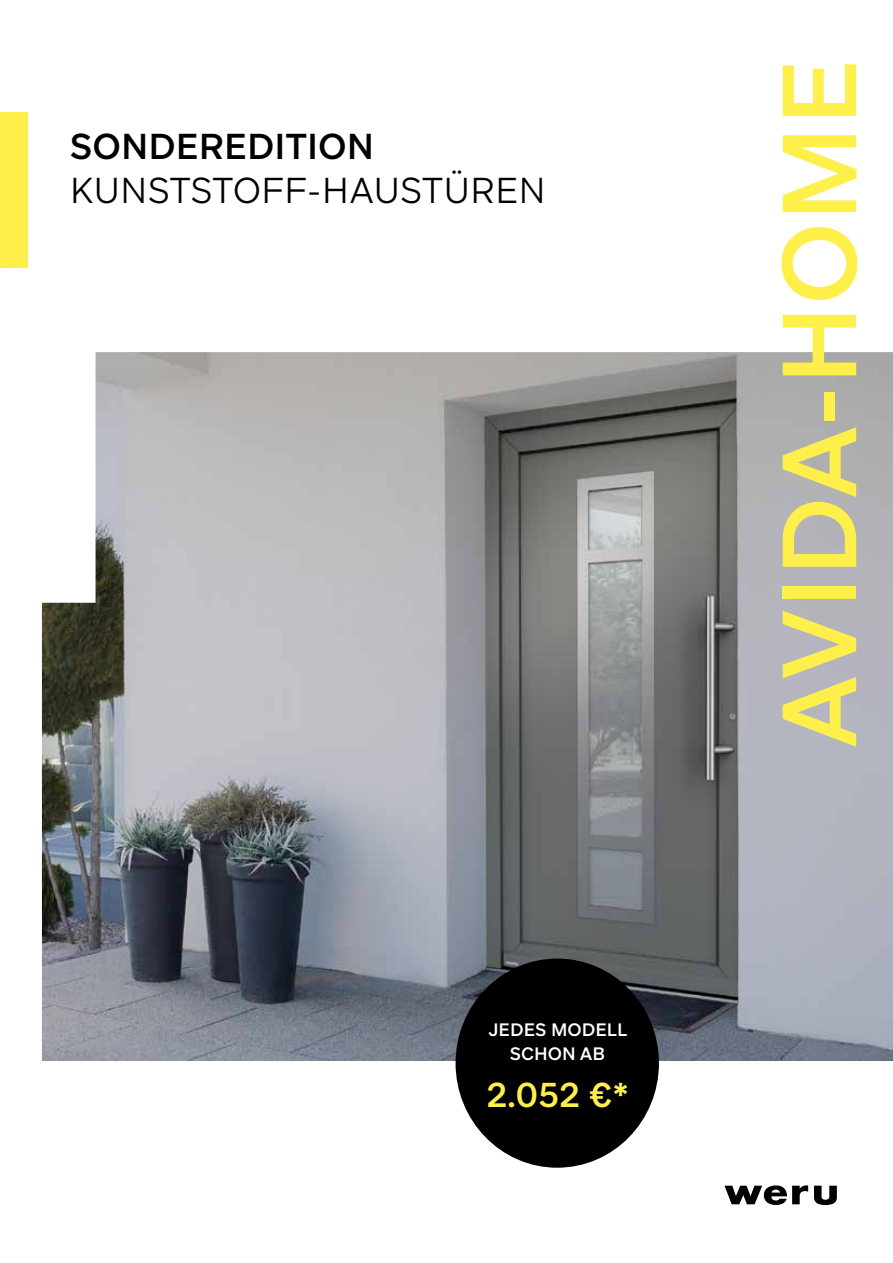
<style>
.page{position:relative;width:893px;height:1263px;background:#fff}
.page>*{position:absolute;margin:0;border:0;box-sizing:border-box;transform-origin:0 0}
.t1{font:500 105px "Aribau Grotesk";color:#ffef4a}
.t2{font:300 36px "Aribau Grotesk";color:#000}
.t3{font:500 36px "Aribau Grotesk";color:#000}
.t4{font:500 34.5px "Aribau Grotesk";color:#ffef4a}
.t5{font:500 18px/24px "Aribau Grotesk";color:#fff;text-align:center}
</style>
<div class="page">
<img style="left:42px;top:352px;width:851px;height:709px">
<div style="left:0;top:112px;width:27px;height:156px;background:#ffef4a"></div>
<div style="left:456px;top:958px;width:203px;height:210px;background:#000;border-radius:50%"></div>
<svg style="left:724px;top:1185px;width:113px;height:20px"></svg>
<p class="t3" style="left:70px;top:124px;width:306px">SONDEREDITION</p>
<p class="t2" style="left:70px;top:168px;width:477px">KUNSTSTOFF-HAUSTÜREN</p>
<p class="t5" style="left:488px;top:1017px;width:140px">JEDES MODELL<br>SCHON AB</p>
<p class="t4" style="left:486px;top:1073px;width:144px">2.052 €*</p>
<h1 class="t1" style="left:753px;top:749px;width:692px;rotate:-90deg">AVIDA-HOME</h1>
</div>
